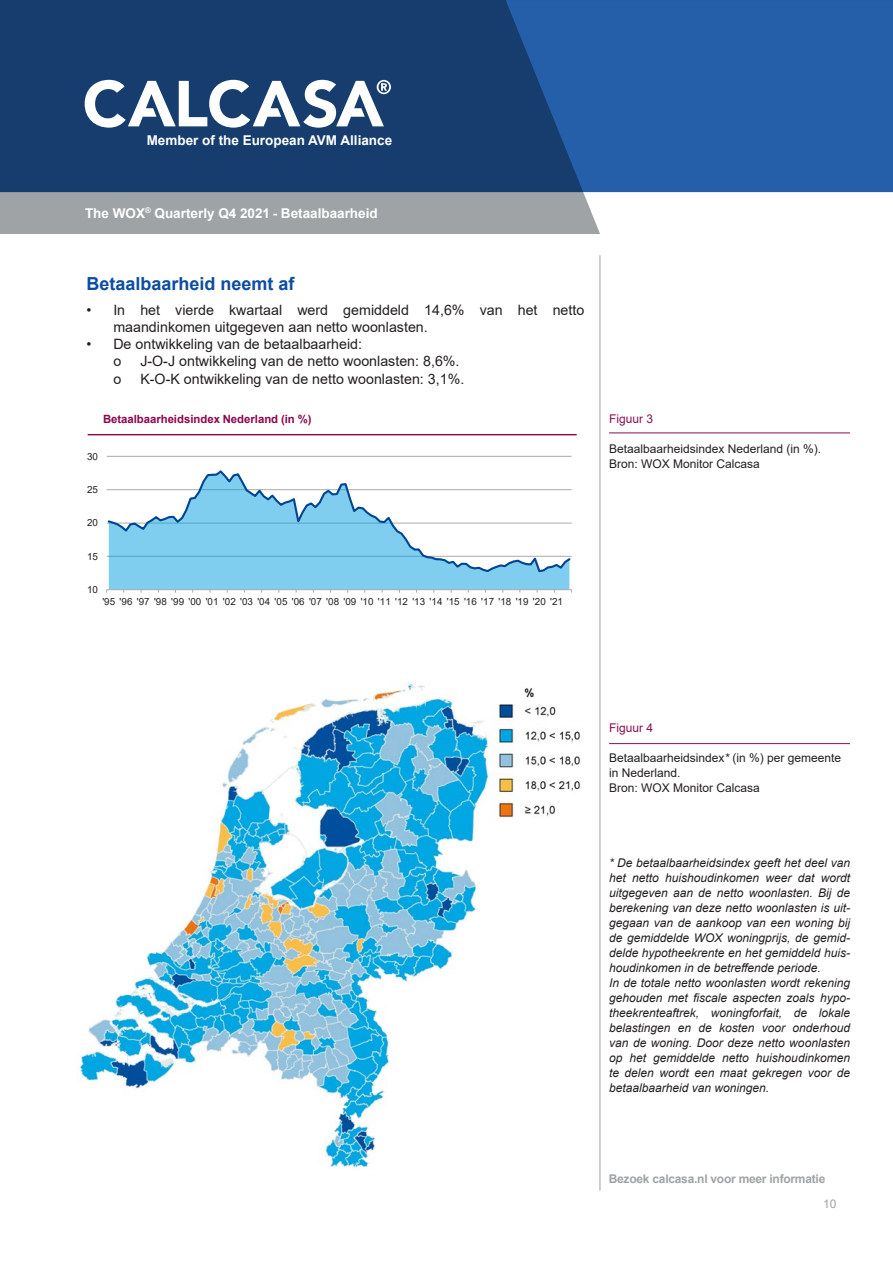
<style>
.page{position:relative;width:893px;height:1263px;background:#fff}
.page>*{position:absolute;margin:0;border:0;box-sizing:border-box;transform-origin:0 0}
.t1{font:700 18px "Arial";color:#0d4da1}
.t2{font:14.25px/17.1px "Arial";color:#231f20}
.t3{font:700 13.5px "Arial";color:#fff}
.t4{font:italic 12px/15px "Arial";color:#231f20}
.t5{font:12px/15px "Arial";color:#231f20}
.t6{font:700 12px "Arial";letter-spacing:-.02em;color:#9fa3a5}
.t7{font:12px "Arial";color:#880e53}
.t8{font:12px "Arial";color:#9fa3a5}
.t9{font:700 11.4px "Arial";letter-spacing:-.005em;color:#8d064e}
.t10{font:9.9px "Arial";color:#231f20}
.t11{font:9.75px "Arial";letter-spacing:.01em;color:#231f20}
.s1{font-style:italic}
</style>
<div class="page">
<hr style="left:600px;top:255px;width:1px;height:936px;background:#9fa3a5">
<div style="left:0;top:0;width:893px;height:234px;background:#9fa3a5"></div>
<svg style="left:506px;top:192px;width:387px;height:42px;fill:#fff"></svg>
<svg style="left:0;top:0;width:893px;height:192px;background:#1c4a87"></svg>
<svg style="left:85px;top:80px;width:306px;height:48px;background:#788eab"></svg>
<hr style="left:609px;top:432px;width:241px;height:1px;background:#880e53">
<hr style="left:107px;top:456px;width:465px;height:1px;background:#a8aaa8">
<div style="left:109px;top:574px;width:460px;height:15px;background:#80ceef"></div>
<hr style="left:107px;top:589px;width:465px;height:1px;background:#a8aaa8">
<svg style="left:106px;top:470px;width:466px;height:104px"></svg>
<hr style="left:88px;top:434px;width:489px;height:1px;background:#8d064e">
<hr style="left:609px;top:743px;width:241px;height:1px;background:#880e53">
<img style="left:76px;top:684px;width:505px;height:485px">
<p class="t3" style="left:147px;top:131px;width:247px">Member of the European AVM Alliance</p>
<p class="t3" style="left:85px;top:203px;width:294px">The WOX<sup>®</sup> Quarterly Q4 2021 - Betaalbaarheid</p>
<h1 class="t1" style="left:86px;top:270px;width:210px">Betaalbaarheid neemt af</h1>
<p class="t2" style="left:113px;top:301px;width:472px;text-indent:-27px">• In het vierde kwartaal werd gemiddeld 14,6% van het netto maandinkomen uitgegeven aan netto woonlasten.</p>
<p class="t2" style="left:113px;top:336px;width:250px;text-indent:-27px">• De ontwikkeling van de betaalbaarheid: o</p>
<p class="t2" style="left:140px;top:353px;width:321px">J-O-J ontwikkeling van de netto woonlasten: 8,6%.</p>
<p class="t2" style="left:113px;top:370px;width:9px">o</p>
<p class="t2" style="left:140px;top:370px;width:325px">K-O-K ontwikkeling van de netto woonlasten: 3,1%.</p>
<p class="t9" style="left:103px;top:411px;width:210px">Betaalbaarheidsindex Nederland (in %)</p>
<p class="t11" style="left:87px;top:449px;width:12px">30</p>
<p class="t11" style="left:87px;top:483px;width:12px">25</p>
<p class="t11" style="left:87px;top:516px;width:12px">20</p>
<p class="t10" style="left:87px;top:549px;width:12px">15</p>
<p class="t10" style="left:87px;top:583px;width:12px">10</p>
<p class="t11" style="left:102px;top:594px;width:462px">'95 '96 '97 '98 '99 '00 '01 '02 '03 '04 '05 '06 '07 '08 '09 '10 '11 '12 '13 '14 '15 '16 '17 '18 '19 '20 '21</p>
<p class="t7" style="left:609px;top:411px;width:46px">Figuur 3</p>
<p class="t5" style="left:609px;top:441px;width:214px">Betaalbaarheidsindex Nederland (in %).<br>Bron: WOX Monitor Calcasa</p>
<p class="t7" style="left:609px;top:720px;width:46px">Figuur 4</p>
<p class="t5" style="left:609px;top:750px;width:234px">Betaalbaarheidsindex<span class="s1">*</span> (in %) per gemeente in Nederland.<br>Bron: WOX Monitor Calcasa</p>
<p class="t4" style="left:609px;top:856px;width:242px">* De betaalbaarheidsindex geeft het deel van het netto huishoudinkomen weer dat wordt uitgegeven aan de netto woonlasten. Bij de berekening van deze netto woonlasten is uit&shy;gegaan van de aankoop van een woning bij de gemiddelde WOX woningprijs, de gemid&shy;delde hypotheekrente en het gemiddeld huis&shy;houdinkomen in de betreffende periode.<br>In de totale netto woonlasten wordt rekening gehouden met fiscale aspecten zoals hypo&shy;theekrenteaftrek, woningforfait, de lokale belastingen en de kosten voor onderhoud van de woning. Door deze netto woonlasten op het gemiddelde netto huishoudinkomen te delen wordt een maat gekregen voor de betaalbaarheid van woningen.</p>
<p class="t6" style="left:609px;top:1171px;width:218px">Bezoek calcasa.nl voor meer informatie</p>
<p class="t8" style="left:823px;top:1195px;width:15px">10</p>
</div>
